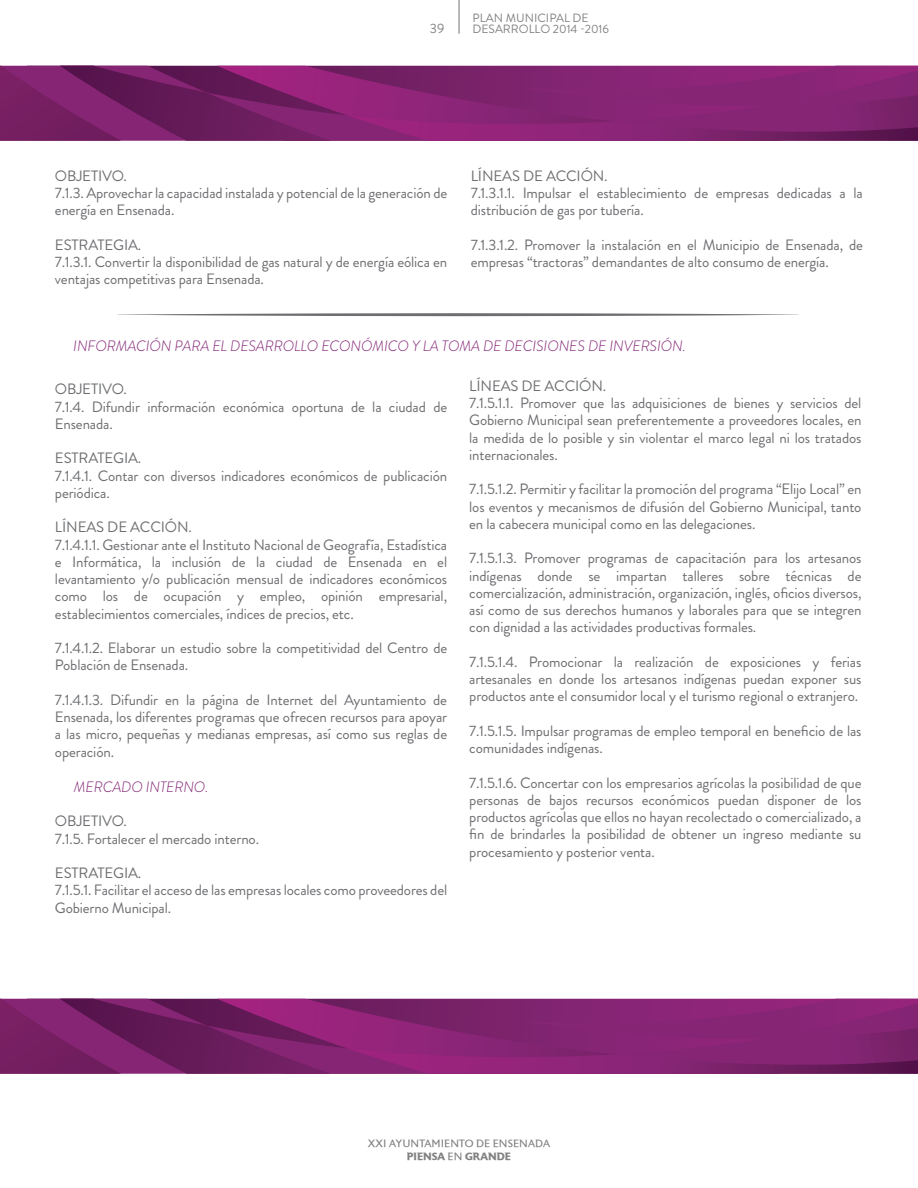
<style>
.page{position:relative;width:918px;height:1188px;background:#fff}
.page>*{position:absolute;margin:0;border:0;box-sizing:border-box;transform-origin:0 0}
.t1{font:15px/17.2px "Brandon Grotesque";letter-spacing:-.01em;color:#6d6e71}
.t2{font:italic 300 15px "Brandon Grotesque";letter-spacing:-.01em;color:#832576}
.t3{font:13.5px "Brandon Grotesque";color:#818182}
.t4{font:12px/11.4px "Brandon Grotesque";color:#818182}
.t5{font:10.5px/12.6px "Astoria Roman";color:#818182;text-align:center}
.s1{font-family:"Astoria";font-weight:700}
</style>
<div class="page">
<svg style="left:0;top:66px;width:918px;height:75px;background:#80226d"></svg>
<svg style="left:0;top:999px;width:918px;height:75px;background:#80226d"></svg>
<svg style="left:118px;top:313px;width:681px;height:3px;background:#9e9ea0"></svg>
<hr style="left:458px;top:0;width:2px;height:34px;background:#a3a5a8">
<p class="t3" style="left:430px;top:19px;width:16px">39</p>
<p class="t4" style="left:473px;top:12px;width:138px">PLAN MUNICIPAL DE<br>DESARROLLO 2014 -2016</p>
<p class="t1" style="left:55px;top:167px;width:394px">OBJETIVO.<br>7.1.3. Aprovechar la capacidad instalada y potencial de la generación de energía en Ensenada.</p>
<p class="t1" style="left:55px;top:236px;width:394px">ESTRATEGIA.<br>7.1.3.1. Convertir la disponibilidad de gas natural y de energía eólica en ventajas competitivas para Ensenada.</p>
<p class="t1" style="left:471px;top:167px;width:394px">LÍNEAS DE ACCIÓN.<br>7.1.3.1.1. Impulsar el establecimiento de empresas dedicadas a la distribución de gas por tubería.</p>
<p class="t1" style="left:471px;top:236px;width:394px">7.1.3.1.2. Promover la instalación en el Municipio de Ensenada, de empresas “tractoras” demandantes de alto consumo de energía.</p>
<p class="t2" style="left:73px;top:335px;width:614px">INFORMACIÓN PARA EL DESARROLLO ECONÓMICO Y LA TOMA DE DECISIONES DE INVERSIÓN.</p>
<p class="t1" style="left:469px;top:377px;width:394px">LÍNEAS DE ACCIÓN.<br>7.1.5.1.1. Promover que las adquisiciones de bienes y servicios del Gobierno Municipal sean preferentemente a proveedores locales, en la medida de lo posible y sin violentar el marco legal ni los tratados internacionales.</p>
<p class="t1" style="left:469px;top:481px;width:394px;text-align:justify">7.1.5.1.2. Permitir y facilitar la promoción del programa “Elijo Local” en los eventos y mecanismos de difusión del Gobierno Municipal, tanto en la cabecera municipal como en las delegaciones.</p>
<p class="t1" style="left:469px;top:550px;width:394px;text-align:justify">7.1.5.1.3. Promover programas de capacitación para los artesanos indígenas donde se impartan talleres sobre técnicas de comercialización, administración, organización, inglés, oficios diversos, así como de sus derechos humanos y laborales para que se integren con dignidad a las actividades productivas formales.</p>
<p class="t1" style="left:469px;top:653px;width:394px;text-align:justify">7.1.5.1.4. Promocionar la realización de exposiciones y ferias artesanales en donde los artesanos indígenas puedan exponer sus productos ante el consumidor local y el turismo regional o extranjero.</p>
<p class="t1" style="left:469px;top:722px;width:394px">7.1.5.1.5. Impulsar programas de empleo temporal en beneficio de las comunidades indígenas.</p>
<p class="t1" style="left:469px;top:774px;width:394px;text-align:justify">7.1.5.1.6. Concertar con los empresarios agrícolas la posibilidad de que personas de bajos recursos económicos puedan disponer de los productos agrícolas que ellos no hayan recolectado o comercializado, a fin de brindarles la posibilidad de obtener un ingreso mediante su procesamiento y posterior venta.</p>
<p class="t1" style="left:55px;top:381px;width:394px">OBJETIVO.<br>7.1.4. Difundir información económica oportuna de la ciudad de<br>Ensenada.</p>
<p class="t1" style="left:55px;top:450px;width:394px">ESTRATEGIA.<br>7.1.4.1. Contar con diversos indicadores económicos de publicación periódica.</p>
<p class="t1" style="left:55px;top:519px;width:394px">LÍNEAS DE ACCIÓN.<br>7.1.4.1.1. Gestionar ante el Instituto Nacional de Geografía, Estadística e Informática, la inclusión de la ciudad de Ensenada en el levantamiento y/o publicación mensual de indicadores económicos como los de ocupación y empleo, opinión empresarial, establecimientos comerciales, índices de precios, etc.</p>
<p class="t1" style="left:55px;top:640px;width:394px">7.1.4.1.2. Elaborar un estudio sobre la competitividad del Centro de<br>Población de Ensenada.</p>
<p class="t1" style="left:55px;top:691px;width:394px;text-align:justify">7.1.4.1.3. Difundir en la página de Internet del Ayuntamiento de Ensenada, los diferentes programas que ofrecen recursos para apoyar a las micro, pequeñas y medianas empresas, así como sus reglas de operación.</p>
<p class="t2" style="left:74px;top:776px;width:136px">MERCADO INTERNO.</p>
<p class="t1" style="left:55px;top:813px;width:206px">OBJETIVO.<br>7.1.5. Fortalecer el mercado interno.</p>
<p class="t1" style="left:55px;top:865px;width:394px">ESTRATEGIA.<br>7.1.5.1. Facilitar el acceso de las empresas locales como proveedores del<br>Gobierno Municipal.</p>
<p class="t5" style="left:368px;top:1138px;width:184px">XXI AYUNTAMIENTO DE ENSENADA<br><span class="s1">PIENSA</span> EN <span class="s1">GRANDE</span></p>
</div>
